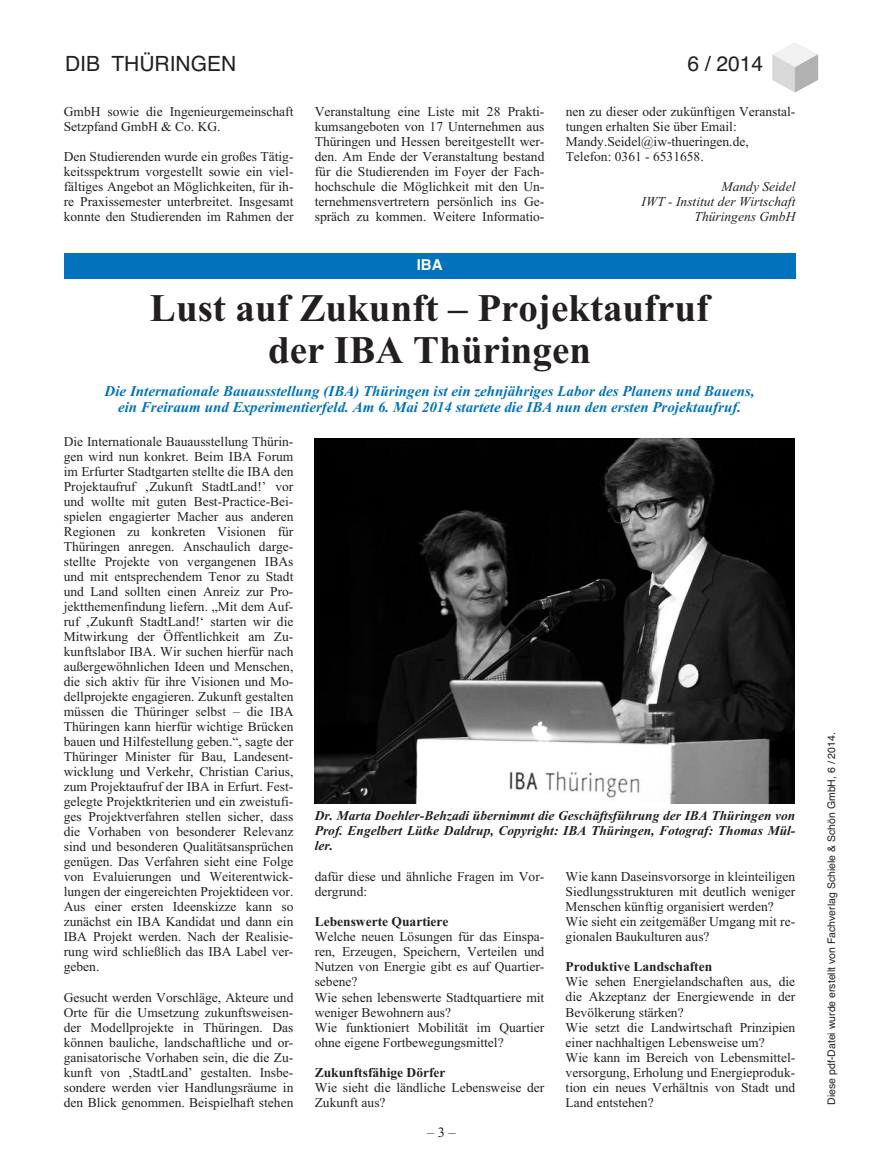
<style>
.page{position:relative;width:872px;height:1170px;background:#fff}
.page>*{position:absolute;margin:0;border:0;box-sizing:border-box;transform-origin:0 0}
.t1{font:700 39px/42px "Times New Roman";color:#231f20;text-align:center}
.t2{font:21px "Helvetica";color:#231f20}
.t3{font:italic 700 15px/16.5px "Times New Roman";color:#0073bc;text-align:center}
.t4{font:700 15px "Helvetica";color:#fff}
.t5{font:13.5px/15px "Times New Roman";color:#231f20}
.t6{font:italic 700 13.5px/15px "Times New Roman";color:#231f20;text-align:justify}
.t7{font:700 13.5px "Times New Roman";color:#231f20}
.t8{font:italic 13.5px/15px "Times New Roman";color:#231f20;text-align:right}
.t9{font:10.5px "Helvetica";color:#231f20}
</style>
<div class="page">
<img style="left:772px;top:43px;width:46px;height:50px">
<div style="left:64px;top:253px;width:731px;height:26px;background:#0073bc"></div>
<img style="left:315px;top:438px;width:479px;height:365px">
<h2 class="t2" style="left:65px;top:52px;width:173px">DIB THÜRINGEN</h2>
<h2 class="t2" style="left:687px;top:52px;width:77px">6 / 2014</h2>
<p class="t5" style="left:64px;top:104px;width:231px">GmbH sowie die Ingenieurgemeinschaft<br>Setzpfand GmbH &amp; Co. KG.</p>
<p class="t5" style="left:64px;top:149px;width:231px;text-align:justify">Den Studierenden wurde ein großes Tätig&shy;keitsspektrum vorgestellt sowie ein viel&shy;fältiges Angebot an Möglichkeiten, für ih&shy;re Praxissemester unterbreitet. Insgesamt konnte den Studierenden im Rahmen der</p>
<p class="t5" style="left:315px;top:104px;width:231px;text-align:justify">Veranstaltung eine Liste mit 28 Prakti&shy;kumsangeboten von 17 Unternehmen aus Thüringen und Hessen bereitgestellt wer&shy;den. Am Ende der Veranstaltung bestand für die Studierenden im Foyer der Fach&shy;hochschule die Möglichkeit mit den Un&shy;ternehmensvertretern persönlich ins Ge&shy;spräch zu kommen. Weitere Informatio-</p>
<p class="t5" style="left:566px;top:104px;width:231px">nen zu dieser oder zukünftigen Veranstal&shy;tungen erhalten Sie über Email:<br>Mandy.Seidel@iw-thueringen.de, Telefon: 0361 - 6531658.</p>
<p class="t8" style="left:641px;top:179px;width:155px">Mandy Seidel<br>IWT - Institut der Wirtschaft<br>Thüringens GmbH</p>
<p class="t4" style="left:417px;top:256px;width:27px">IBA</p>
<h1 class="t1" style="left:150px;top:286px;width:561px">Lust auf Zukunft – Projektaufruf der IBA Thüringen</h1>
<p class="t3" style="left:105px;top:382px;width:651px">Die Internationale Bauausstellung (IBA) Thüringen ist ein zehnjähriges Labor des Planens und Bauens, ein Freiraum und Experimentierfeld. Am 6. Mai 2014 startete die IBA nun den ersten Projektaufruf.</p>
<p class="t5" style="left:64px;top:434px;width:231px;text-align:justify">Die Internationale Bauausstellung Thürin&shy;gen wird nun konkret. Beim IBA Forum im Erfurter Stadtgarten stellte die IBA den Projektaufruf ‚Zukunft StadtLand!’ vor und wollte mit guten Best-Practice-Bei&shy;spielen engagierter Macher aus anderen Regionen zu konkreten Visionen für Thüringen anregen. Anschaulich darge&shy;stellte Projekte von vergangenen IBAs und mit entsprechendem Tenor zu Stadt und Land sollten einen Anreiz zur Pro&shy;jektthemenfindung liefern. „Mit dem Auf&shy;ruf ‚Zukunft StadtLand!‘ starten wir die Mitwirkung der Öffentlichkeit am Zu&shy;kunftslabor IBA. Wir suchen hierfür nach außergewöhnlichen Ideen und Menschen, die sich aktiv für ihre Visionen und Mo&shy;dellprojekte engagieren. Zukunft gestalten müssen die Thüringer selbst – die IBA Thüringen kann hierfür wichtige Brücken bauen und Hilfestellung geben.“, sagte der Thüringer Minister für Bau, Landesent&shy;wicklung und Verkehr, Christian Carius, zum Projektaufruf der IBA in Erfurt. Fest&shy;gelegte Projektkriterien und ein zweistufi&shy;ges Projektverfahren stellen sicher, dass die Vorhaben von besonderer Relevanz sind und besonderen Qualitätsansprüchen genügen. Das Verfahren sieht eine Folge von Evaluierungen und Weiterentwick&shy;lungen der eingereichten Projektideen vor.<br>Aus einer ersten Ideenskizze kann so zunächst ein IBA Kandidat und dann ein IBA Projekt werden. Nach der Realisie&shy;rung wird schließlich das IBA Label ver&shy;geben.</p>
<p class="t5" style="left:64px;top:989px;width:231px;text-align:justify">Gesucht werden Vorschläge, Akteure und Orte für die Umsetzung zukunftsweisen&shy;der Modellprojekte in Thüringen. Das können bauliche, landschaftliche und or&shy;ganisatorische Vorhaben sein, die die Zu&shy;kunft von ‚StadtLand’ gestalten. Insbe&shy;sondere werden vier Handlungsräume in den Blick genommen. Beispielhaft stehen</p>
<p class="t6" style="left:315px;top:808px;width:482px">Dr. Marta Doehler-Behzadi übernimmt die Geschäftsführung der IBA Thüringen von Prof. Engelbert Lütke Daldrup, Copyright: IBA Thüringen, Fotograf: Thomas Mül&shy;ler.</p>
<p class="t5" style="left:565px;top:869px;width:231px">Wie kann Daseinsvorsorge in kleinteiligen Siedlungsstrukturen mit deutlich weniger Menschen künftig organisiert werden?<br>Wie sieht ein zeitgemäßer Umgang mit re&shy;gionalen Baukulturen aus?</p>
<p class="t7" style="left:565px;top:958px;width:148px">Produktive Landschaften</p>
<p class="t5" style="left:565px;top:974px;width:231px">Wie sehen Energielandschaften aus, die die Akzeptanz der Energiewende in der Bevölkerung stärken?<br>Wie setzt die Landwirtschaft Prinzipien einer nachhaltigen Lebensweise um?<br>Wie kann im Bereich von Lebensmittel&shy;versorgung, Erholung und Energieproduk&shy;tion ein neues Verhältnis von Stadt und Land entstehen?</p>
<p class="t5" style="left:315px;top:869px;width:231px">dafür diese und ähnliche Fragen im Vor&shy;dergrund:</p>
<p class="t7" style="left:315px;top:913px;width:135px">Lebenswerte Quartiere</p>
<p class="t5" style="left:315px;top:929px;width:231px">Welche neuen Lösungen für das Einspa&shy;ren, Erzeugen, Speichern, Verteilen und Nutzen von Energie gibt es auf Quartier&shy;sebene?<br>Wie sehen lebenswerte Stadtquartiere mit weniger Bewohnern aus?<br>Wie funktioniert Mobilität im Quartier ohne eigene Fortbewegungsmittel?</p>
<p class="t7" style="left:315px;top:1063px;width:132px">Zukunftsfähige Dörfer</p>
<p class="t5" style="left:315px;top:1079px;width:231px">Wie sieht die ländliche Lebensweise der<br>Zukunft aus?</p>
<p class="t9" style="left:825px;top:1104px;width:374px;rotate:-90deg">Diese pdf-Datei wurde erstellt von Fachverlag Schiele &amp; Schön GmbH, 6 / 2014.</p>
</div>
